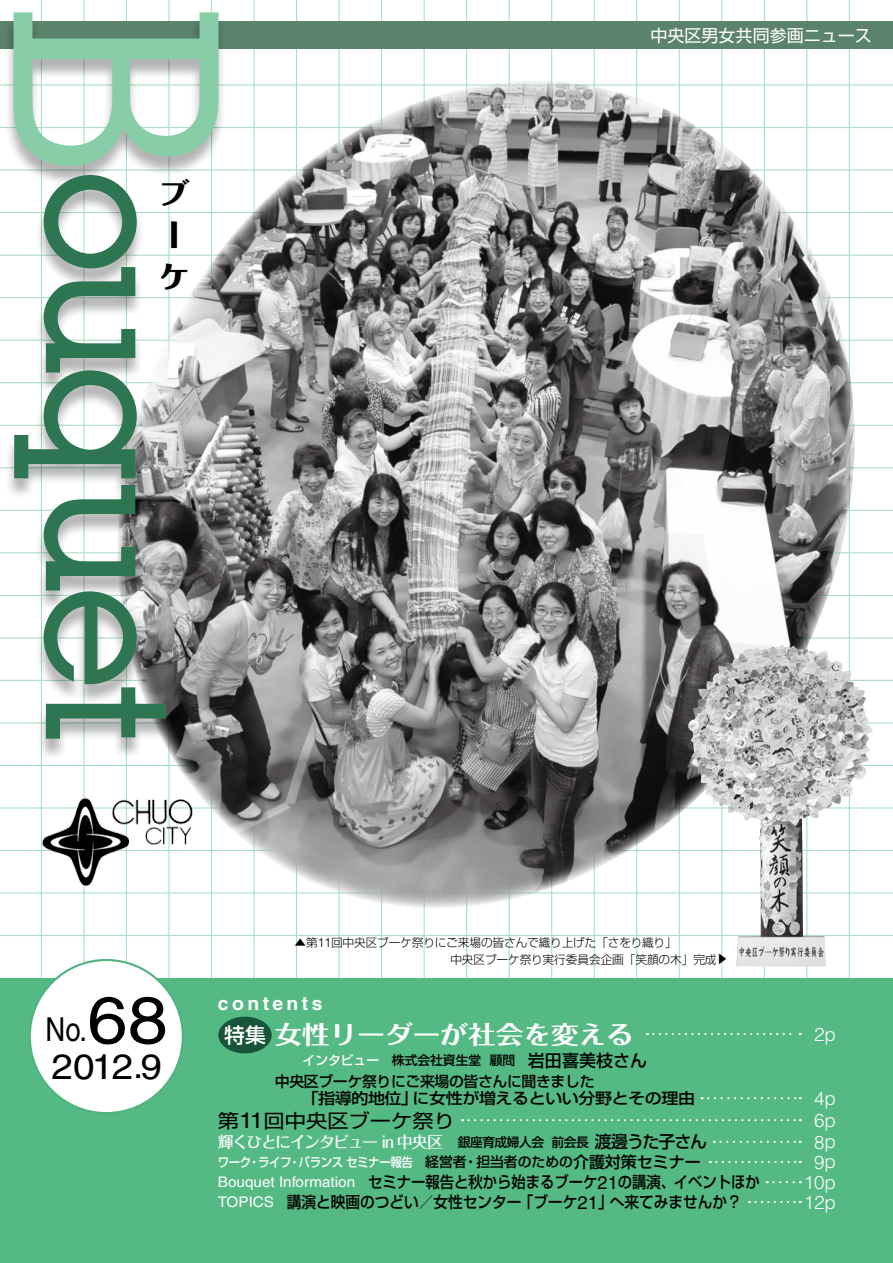
<style>
.page{position:relative;width:893px;height:1263px;background:#fff}
.page>*{position:absolute;margin:0;border:0;box-sizing:border-box;transform-origin:0 0}
.t1{font:162.6px "Lubalin Graph";letter-spacing:.01em;color:#2e7552}
.t2{font:66px "Helvetica LT Std";color:#000;scale:1.1 1}
.t3{font:35.25px "Helvetica LT Std";color:#000;scale:1.1 1}
.t4{font:33px "Helvetica LT Std";color:#000;scale:.83 1}
.t5{font:800 29.7px/41.7px "Folk Pro";color:#000}
.t6{font:700 24.9px "Folk Pro";color:#fff;scale:1.11 1}
.t7{font:22.05px "Helvetica LT Std";color:#000;scale:1.11 1}
.t8{font:500 20.7px "Shin Go Pro";color:#fff}
.t9{font:19.2px "Shin Go Pro";color:#000;scale:1.11 1}
.t10{font:300 18.75px "Helvetica LT Std";color:#fff}
.t11{font:700 18.75px "Helvetica LT Std";color:#fff;scale:1.04 1}
.t12{font:18.3px "Helvetica LT Std";color:#000}
.t13{font:16.95px "Shin Go Pro";color:#fff}
.t14{font:500 16.95px "Shin Go Pro";color:#000}
.t15{font:500 16.95px "Shin Go Pro";letter-spacing:-.065em;color:#000}
.t16{font:500 15.9px "Shin Go Pro";color:#000;scale:.92 1}
.t17{font:500 15.9px "Shin Go Pro";color:#000;scale:.9 1}
.t18{font:500 15.9px "Folk Pro";letter-spacing:-.085em;color:#fff}
.t19{font:500 15.9px "Shin Go Pro";color:#000}
.t20{font:500 15.3px "Shin Go Pro";letter-spacing:-.025em;color:#000;scale:1.11 1}
.t21{font:500 14.85px "Shin Go Pro";letter-spacing:-.025em;color:#000}
.t22{font:14.7px "Helvetica LT Std";color:#fff;scale:1.04 1}
.t23{font:500 13.8px "Shin Go Pro";color:#000}
.t24{font:500 12.75px "Shin Go Pro";letter-spacing:-.035em;color:#fff;scale:.9 1}
.t25{font:500 12.75px "Shin Go Pro";letter-spacing:-.035em;color:#000}
.t26{font:500 12.75px "Shin Go Pro";color:#000}
.t27{font:500 12.75px "Shin Go Pro";letter-spacing:-.035em;color:#fff}
.t28{font:300 11.7px "Shin Go Pro";letter-spacing:-.01em;color:#000}
.s1{font-size:286.95px;color:#87cea8}
.s2{font-family:"Helvetica LT Std";font-size:12.9px}
.s3{font-size:33px}
.s4{font-size:13.8px}
</style>
<div class="page">
<hr style="left:211px;top:0;width:1px;height:1003px;background:#a9dcc1">
<hr style="left:296px;top:0;width:1px;height:1003px;background:#a9dcc1">
<hr style="left:339px;top:0;width:1px;height:1003px;background:#a9dcc1">
<hr style="left:381px;top:0;width:1px;height:1003px;background:#a9dcc1">
<hr style="left:424px;top:0;width:1px;height:1003px;background:#a9dcc1">
<hr style="left:466px;top:0;width:1px;height:1003px;background:#a9dcc1">
<hr style="left:509px;top:0;width:1px;height:1003px;background:#a9dcc1">
<hr style="left:551px;top:0;width:1px;height:1003px;background:#a9dcc1">
<hr style="left:594px;top:0;width:1px;height:1003px;background:#a9dcc1">
<hr style="left:636px;top:0;width:1px;height:1003px;background:#a9dcc1">
<hr style="left:679px;top:0;width:1px;height:1003px;background:#a9dcc1">
<hr style="left:721px;top:0;width:1px;height:1003px;background:#a9dcc1">
<hr style="left:764px;top:0;width:1px;height:1003px;background:#a9dcc1">
<hr style="left:806px;top:0;width:1px;height:1003px;background:#a9dcc1">
<hr style="left:849px;top:0;width:1px;height:1003px;background:#a9dcc1">
<div style="left:0;top:978px;width:893px;height:285px;background:#54b983"></div>
<div style="left:30px;top:960px;width:153px;height:153px;background:#fff;border-radius:50%"></div>
<img style="left:432px;top:81px;width:461px;height:865px">
<img style="left:688px;top:646px;width:93px;height:174px">
<div style="left:218px;top:1017px;width:54px;height:36px;background:#185439;border-radius:50%"></div>
<div style="left:0;top:21px;width:893px;height:28px;background:#5b826a"></div>
<div style="left:0;top:0;width:148px;height:1034px;background:#000;opacity:.3"></div>
<div style="left:4px;top:16px;width:428px;height:1009px;background:#000;opacity:.3"></div>
<svg style="left:12px;top:173px;width:156px;height:568px"></svg>
<svg style="left:647px;top:1033px;width:154px;height:2px"></svg>
<svg style="left:702px;top:1097px;width:99px;height:2px"></svg>
<svg style="left:714px;top:1141px;width:87px;height:2px"></svg>
<svg style="left:710px;top:1161px;width:91px;height:2px"></svg>
<svg style="left:767px;top:1181px;width:34px;height:2px"></svg>
<svg style="left:749px;top:1201px;width:52px;height:2px"></svg>
<svg style="left:462px;top:1119px;width:339px;height:2px"></svg>
<h1 class="t1" style="left:208px;top:6px;width:735px;rotate:90deg"><span class="s1">B</span>ouquet</h1>
<h3 class="t5" style="left:160px;top:169px;width:32px">ブーケ</h3>
<h3 class="t13" style="left:651px;top:21px;width:223px">中央区男女共同参画ニュース</h3>
<p class="t28" style="left:294px;top:932px;width:384px">▲第<span class="s2">11</span>回中央区ブーケ祭りにご来場の皆さんで織り上げた「さをり織り「</p>
<p class="t28" style="left:450px;top:949px;width:268px">中央区ブーケ祭り実行委員会企画「笑顔の木」完成</p>
<p class="t28" style="left:732px;top:953px;width:13px;rotate:90deg">▲</p>
<h2 class="t2" style="left:80px;top:982px;width:82px"><span class="s3">.</span>68</h2>
<h3 class="t4" style="left:46px;top:1010px;width:44px">No</h3>
<h3 class="t3" style="left:52px;top:1046px;width:102px">2012.9</h3>
<h3 class="t11" style="left:218px;top:992px;width:102px">c o n et n st</h3>
<h3 class="t8" style="left:224px;top:1018px;width:43px">特集</h3>
<h3 class="t6" style="left:275px;top:1013px;width:325px">女性リーダーが社会を変える</h3>
<h3 class="t14" style="left:528px;top:1046px;width:121px">岩田喜美枝さん</h3>
<p class="t26" style="left:392px;top:1050px;width:91px">株式会社資生堂</p>
<p class="t27" style="left:303px;top:1050px;width:78px">インタビュー</p>
<p class="t21" style="left:275px;top:1069px;width:321px">中央区ブーケ祭りにご来場の皆さんに聞きました</p>
<p class="t25" style="left:490px;top:1050px;width:27px">顧問</p>
<h3 class="t20" style="left:302px;top:1086px;width:106px">「指導的地位」</h3>
<h3 class="t20" style="left:413px;top:1086px;width:256px">に女性が増えるといい分野とその理由</h3>
<h3 class="t10" style="left:814px;top:1023px;width:23px">p2</h3>
<h3 class="t10" style="left:814px;top:1086px;width:23px">p4</h3>
<h3 class="t9" style="left:264px;top:1105px;width:174px">回中央区ブーケ祭り</h3>
<h3 class="t9" style="left:218px;top:1105px;width:21px">第</h3>
<h3 class="t7" style="left:239px;top:1108px;width:23px">11</h3>
<h3 class="t10" style="left:814px;top:1109px;width:23px">p6</h3>
<h3 class="t18" style="left:218px;top:1128px;width:227px">輝くひとにインタビュー in 中央区</h3>
<h3 class="t15" style="left:595px;top:1128px;width:114px">渡邊うた子さん</h3>
<p class="t25" style="left:458px;top:1131px;width:88px">銀座育成婦人会</p>
<p class="t25" style="left:551px;top:1131px;width:39px">前会長</p>
<h3 class="t10" style="left:814px;top:1130px;width:23px">p8</h3>
<p class="t24" style="left:289px;top:1151px;width:140px">・バランスセミナー報告</p>
<p class="t24" style="left:218px;top:1151px;width:39px">ワーク</p>
<p class="t24" style="left:248px;top:1151px;width:50px">・ライフ</p>
<h3 class="t19" style="left:476px;top:1149px;width:226px"><span class="s4">担当者のための</span>介護対策セミナー</h3>
<p class="t23" style="left:425px;top:1151px;width:43px">経営者</p>
<p class="t23" style="left:464px;top:1151px;width:15px">・</p>
<p class="t22" style="left:218px;top:1173px;width:134px">Bouquet Information</p>
<h3 class="t17" style="left:368px;top:1169px;width:257px">セミナー報告と秋から始まるブーケ</h3>
<h3 class="t17" style="left:618px;top:1169px;width:159px">の講演、イベントほか</h3>
<h3 class="t12" style="left:598px;top:1171px;width:22px">21</h3>
<p class="t22" style="left:218px;top:1193px;width:56px">TOPICS</p>
<h3 class="t16" style="left:519px;top:1189px;width:65px">「ブーケ</h3>
<h3 class="t16" style="left:287px;top:1189px;width:257px">講演と映画のつどい／女性センター</h3>
<h3 class="t16" style="left:610px;top:1189px;width:145px">へ来てみませんか？</h3>
<h3 class="t16" style="left:598px;top:1189px;width:17px">」</h3>
<h3 class="t12" style="left:577px;top:1192px;width:22px">21</h3>
<h3 class="t10" style="left:814px;top:1150px;width:23px">p9</h3>
<h3 class="t10" style="left:804px;top:1170px;width:34px">10p</h3>
<h3 class="t10" style="left:804px;top:1191px;width:34px">12p</h3>
</div>
